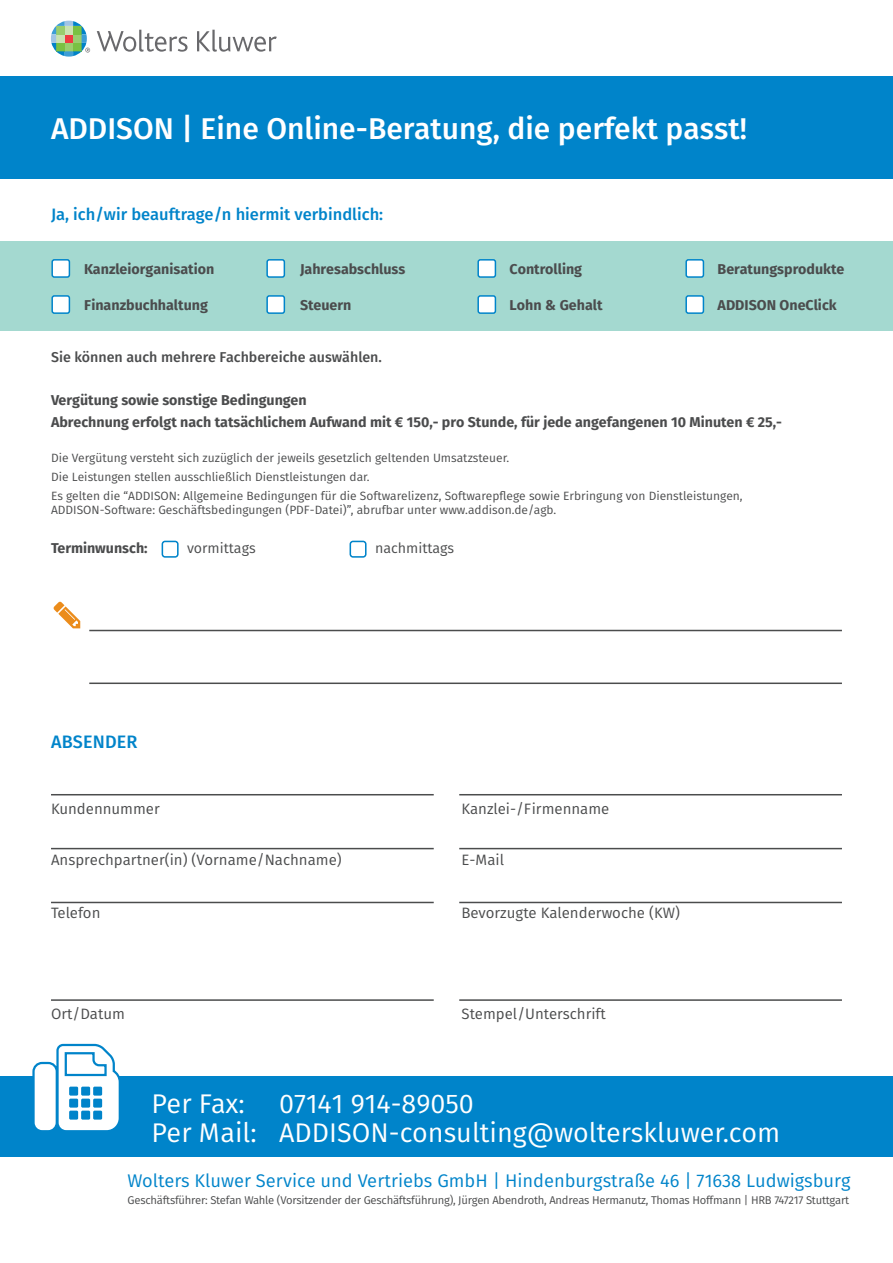
<style>
.page{position:relative;width:893px;height:1263px;background:#fff}
.page>*{position:absolute;margin:0;border:0;box-sizing:border-box;transform-origin:0 0}
.t1{font:500 30px "Fira Sans";color:#fff}
.t2{font:27px/28.5px "Fira Sans";color:#fff}
.t3{font:18.3px "Fira Sans";color:#0084ca}
.t4{font:500 18px "Fira Sans";letter-spacing:.01em;color:#0084ca}
.t5{font:500 16.5px "Fira Sans";color:#0084ca}
.t6{font:15px "Fira Sans";color:#4b4c4d}
.t7{font:700 14.25px/22.2px "Fira Sans";color:#4b4c4d}
.t8{font:500 14.25px "Fira Sans";color:#4b4c4d}
.t9{font:14.25px "Fira Sans";color:#4b4c4d}
.t10{font:12px/18.6px "Fira Sans";color:#4b4c4d}
.t11{font:11.25px "Fira Sans";letter-spacing:-.02em;color:#4b4c4d}
</style>
<div class="page">
<div style="left:0;top:77px;width:893px;height:102px;background:#0084ca"></div>
<svg style="left:97px;top:30px;width:91px;height:22px"></svg>
<svg style="left:197px;top:30px;width:80px;height:22px"></svg>
<svg style="left:51px;top:21px;width:39px;height:36px"></svg>
<div style="left:0;top:242px;width:893px;height:89px;background:#a4d9d0"></div>
<hr style="left:89px;top:630px;width:753px;height:1px;background:#4b4c4d">
<hr style="left:89px;top:682px;width:753px;height:2px;background:#4b4c4d">
<svg style="left:54px;top:602px;width:26px;height:26px"></svg>
<hr style="left:51px;top:794px;width:383px;height:1px;background:#4b4c4d">
<hr style="left:459px;top:848px;width:383px;height:1px;background:#4b4c4d">
<hr style="left:459px;top:902px;width:383px;height:1px;background:#4b4c4d">
<hr style="left:459px;top:999px;width:383px;height:2px;background:#4b4c4d">
<hr style="left:51px;top:848px;width:383px;height:1px;background:#4b4c4d">
<hr style="left:51px;top:902px;width:383px;height:1px;background:#4b4c4d">
<hr style="left:51px;top:999px;width:383px;height:2px;background:#4b4c4d">
<hr style="left:459px;top:794px;width:383px;height:1px;background:#4b4c4d">
<div style="left:0;top:1076px;width:893px;height:80px;background:#0084ca"></div>
<svg style="left:162px;top:541px;width:17px;height:17px"></svg>
<svg style="left:350px;top:541px;width:17px;height:17px"></svg>
<div style="left:52px;top:260px;width:17px;height:17px;background:#fff;border-radius:2px"></div>
<div style="left:51px;top:259px;width:19px;height:19px;border:2px solid #0084ca;border-radius:2px"></div>
<div style="left:52px;top:296px;width:17px;height:17px;background:#fff;border-radius:2px"></div>
<div style="left:51px;top:295px;width:19px;height:19px;border:2px solid #0084ca;border-radius:2px"></div>
<div style="left:267px;top:260px;width:17px;height:17px;background:#fff;border-radius:2px"></div>
<div style="left:266px;top:259px;width:19px;height:19px;border:2px solid #0084ca;border-radius:2px"></div>
<div style="left:267px;top:296px;width:17px;height:17px;background:#fff;border-radius:2px"></div>
<div style="left:266px;top:295px;width:19px;height:19px;border:2px solid #0084ca;border-radius:2px"></div>
<div style="left:478px;top:260px;width:17px;height:17px;background:#fff;border-radius:2px"></div>
<div style="left:477px;top:259px;width:19px;height:19px;border:2px solid #0084ca;border-radius:2px"></div>
<div style="left:478px;top:296px;width:17px;height:17px;background:#fff;border-radius:2px"></div>
<div style="left:477px;top:295px;width:19px;height:19px;border:2px solid #0084ca;border-radius:2px"></div>
<div style="left:686px;top:260px;width:17px;height:17px;background:#fff;border-radius:2px"></div>
<div style="left:685px;top:259px;width:19px;height:19px;border:2px solid #0084ca;border-radius:2px"></div>
<div style="left:686px;top:296px;width:17px;height:17px;background:#fff;border-radius:2px"></div>
<div style="left:685px;top:295px;width:19px;height:19px;border:2px solid #0084ca;border-radius:2px"></div>
<h1 class="t1" style="left:51px;top:104px;width:697px">ADDISON | Eine Online-Beratung, die perfekt passt!</h1>
<h3 class="t5" style="left:51px;top:201px;width:334px">Ja, ich/wir beauftrage/n hiermit verbindlich:</h3>
<p class="t7" style="left:84px;top:257px;width:132px">Kanzleiorganisation</p>
<p class="t7" style="left:84px;top:293px;width:125px">Finanzbuchhaltung</p>
<p class="t7" style="left:300px;top:257px;width:107px">Jahresabschluss</p>
<p class="t7" style="left:300px;top:293px;width:53px">Steuern</p>
<p class="t8" style="left:51px;top:346px;width:332px">Sie können auch mehrere Fachbereiche auswählen.</p>
<p class="t7" style="left:510px;top:257px;width:74px">Controlling</p>
<p class="t7" style="left:510px;top:293px;width:94px">Lohn &amp; Gehalt</p>
<p class="t7" style="left:718px;top:257px;width:128px">Beratungsprodukte</p>
<p class="t7" style="left:718px;top:293px;width:121px">ADDISON OneClick</p>
<p class="t7" style="left:51px;top:387px;width:732px">Vergütung sowie sonstige Bedingungen<br>Abrechnung erfolgt nach tatsächlichem Aufwand mit € 150,- pro Stunde, für jede angefangenen 10 Minuten € 25,-</p>
<p class="t10" style="left:51px;top:449px;width:693px">Die Vergütung versteht sich zuzüglich der jeweils gesetzlich geltenden Umsatzsteuer.<br>Die Leistungen stellen ausschließlich Dienstleistungen dar.<br>Es gelten die “ADDISON: Allgemeine Bedingungen für die Softwarelizenz, Softwarepflege sowie Erbringung von Dienstleistungen,</p>
<p class="t10" style="left:51px;top:500px;width:507px">ADDISON-Software: Geschäftsbedingungen (PDF-Datei)”, abrufbar unter www.addison.de/agb.</p>
<p class="t7" style="left:51px;top:536px;width:98px">Terminwunsch:</p>
<p class="t9" style="left:187px;top:538px;width:70px">vormittags</p>
<p class="t9" style="left:375px;top:538px;width:81px">nachmittags</p>
<h3 class="t4" style="left:51px;top:727px;width:88px">ABSENDER</h3>
<p class="t6" style="left:51px;top:797px;width:110px">Kundennummer</p>
<p class="t6" style="left:461px;top:797px;width:149px">Kanzlei-/Firmenname</p>
<p class="t6" style="left:51px;top:848px;width:292px">Ansprechpartner(in) (Vorname/Nachname)</p>
<p class="t6" style="left:461px;top:848px;width:44px">E-Mail</p>
<p class="t6" style="left:51px;top:902px;width:51px">Telefon</p>
<p class="t6" style="left:461px;top:902px;width:220px">Bevorzugte Kalenderwoche (KW)</p>
<p class="t6" style="left:51px;top:1002px;width:75px">Ort/Datum</p>
<p class="t6" style="left:461px;top:1002px;width:146px">Stempel/Unterschrift</p>
<h2 class="t2" style="left:152px;top:1089px;width:95px">Per Fax:</h2>
<h2 class="t2" style="left:152px;top:1089px;width:630px;text-indent:128px">07141 914-89050<br>Per Mail: ADDISON-consulting@wolterskluwer.com</h2>
<h3 class="t3" style="left:128px;top:1166px;width:725px">Wolters Kluwer Service und Vertriebs GmbH | Hindenburgstraße 46 | 71638 Ludwigsburg</h3>
<p class="t11" style="left:128px;top:1192px;width:723px">Geschäftsführer: Stefan Wahle (Vorsitzender der Geschäftsführung), Jürgen Abendroth, Andreas Hermanutz, Thomas Hoffmann | HRB 747217 Stuttgart</p>
</div>
